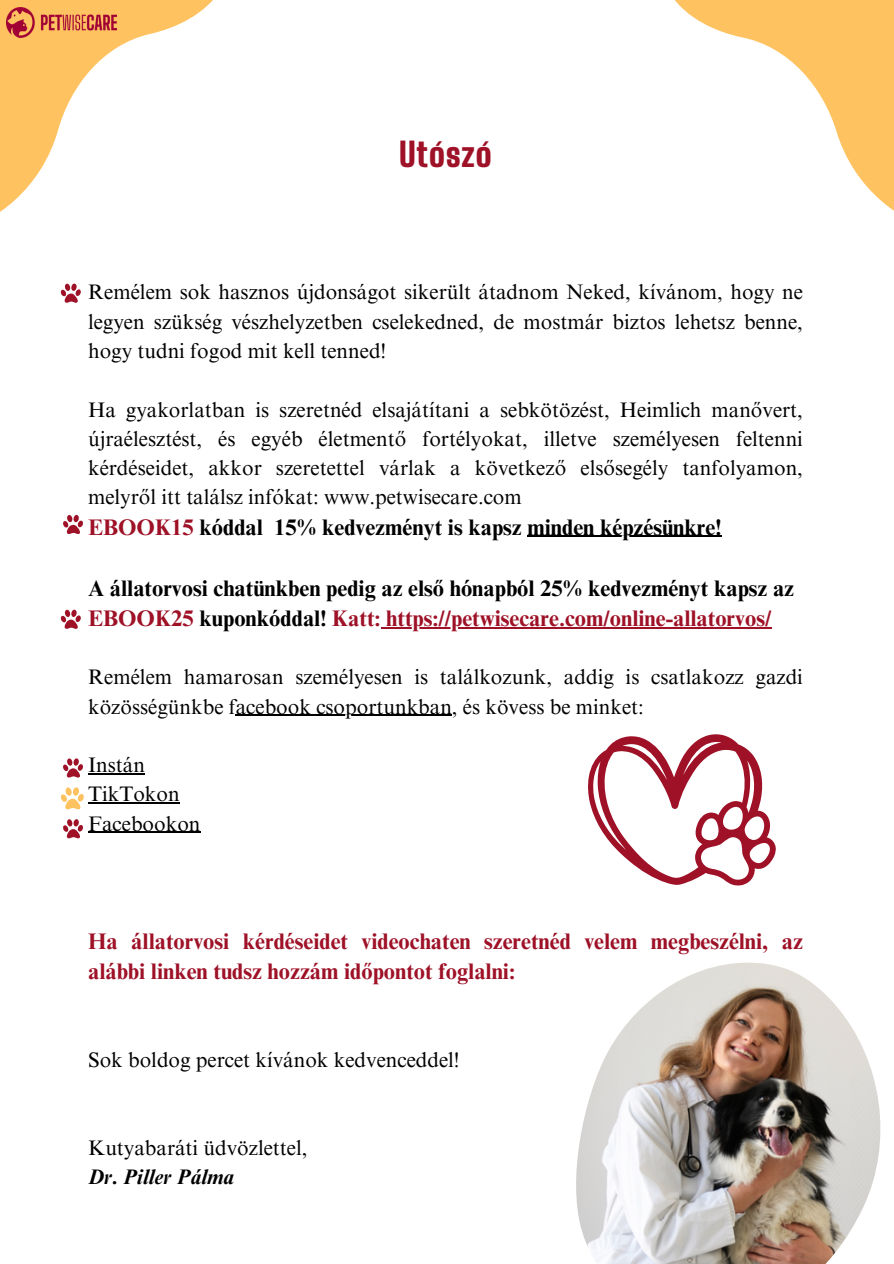
<style>
.page{position:relative;width:894px;height:1264px;background:#fff}
.page>*{position:absolute;margin:0;border:0;box-sizing:border-box;transform-origin:0 0}
.t1{font:900 33px "Big Shoulders Display";letter-spacing:.03em;color:#9e1127}
.t2{font:700 22.5px/30.3px "Times NRMT Pro";color:#000}
.t3{font:700 22.5px/30.3px "Times NRMT Pro";color:#9e1127}
.t4{font:21px/29.2px "Times NRMT Pro";color:#000;text-align:justify}
.t5{font:italic 700 21px "Times NRMT Pro";color:#000}
.s1{color:#9e1127}
</style>
<div class="page">
<svg style="left:675px;top:0;width:218px;height:210px"></svg>
<svg style="left:0;top:0;width:213px;height:212px"></svg>
<img style="left:6px;top:8px;width:111px;height:29px">
<hr style="left:527px;top:536px;width:194px;height:1px;background:#000">
<hr style="left:380px;top:627px;width:391px;height:1px;background:#9e1127">
<hr style="left:236px;top:714px;width:216px;height:2px;background:#000">
<hr style="left:88px;top:773px;width:57px;height:1px;background:#000">
<hr style="left:88px;top:802px;width:92px;height:1px;background:#000">
<hr style="left:88px;top:831px;width:112px;height:2px;background:#000">
<svg style="left:63px;top:758px;width:20px;height:19px"></svg>
<svg style="left:63px;top:819px;width:20px;height:19px"></svg>
<svg style="left:60px;top:609px;width:21px;height:19px"></svg>
<svg style="left:63px;top:515px;width:20px;height:19px"></svg>
<svg style="left:61px;top:787px;width:23px;height:22px"></svg>
<svg style="left:588px;top:734px;width:187px;height:151px"></svg>
<svg style="left:60px;top:283px;width:21px;height:20px"></svg>
<img style="left:576px;top:962px;width:304px;height:301px">
<p class="t1" style="left:399px;top:134px;width:94px">Utószó</p>
<p class="t4" style="left:88px;top:280px;width:716px">Remélem sok hasznos újdonságot sikerült átadnom Neked, kívánom, hogy ne legyen szükség vészhelyzetben cselekedned, de mostmár biztos lehetsz benne, hogy tudni fogod mit kell tenned!</p>
<p class="t4" style="left:88px;top:397px;width:716px">Ha gyakorlatban is szeretnéd elsajátítani a sebkötözést, Heimlich manővert, újraélesztést, és egyéb életmentő fortélyokat, illetve személyesen feltenni kérdéseidet, akkor szeretettel várlak a következő elsősegély tanfolyamon, melyről itt találsz infókat: www.petwisecare.com</p>
<h1 class="t2" style="left:88px;top:514px;width:634px"><span class="s1">EBOOK15</span> kóddal 15% kedvezményt is kapsz minden képzésünkre!</h1>
<p class="t2" style="left:88px;top:575px;width:707px">A állatorvosi chatünkben pedig az első hónapból 25% kedvezményt kapsz az<br><span class="s1">EBOOK25</span> kuponkóddal! <span class="s1">Katt: https://petwisecare.com/online-allatorvos/</span></p>
<p class="t4" style="left:88px;top:665px;width:716px">Remélem hamarosan személyesen is találkozunk, addig is csatlakozz gazdi közösségünkbe facebook csoportunkban, és kövess be minket:</p>
<h2 class="t4" style="left:88px;top:753px;width:93px">Instán<br>TikTokon</h2>
<p class="t4" style="left:88px;top:811px;width:114px">Facebookon</p>
<p class="t3" style="left:88px;top:928px;width:716px">Ha állatorvosi kérdéseidet videochaten szeretnéd velem megbeszélni, az alábbi linken tudsz hozzám időpontot foglalni:</p>
<p class="t4" style="left:88px;top:1047px;width:373px">Sok boldog percet kívánok kedvenceddel!</p>
<p class="t4" style="left:88px;top:1135px;width:221px">Kutyabaráti üdvözlettel,</p>
<h2 class="t5" style="left:88px;top:1169px;width:147px">Dr. Piller Pálma</h2>
</div>
